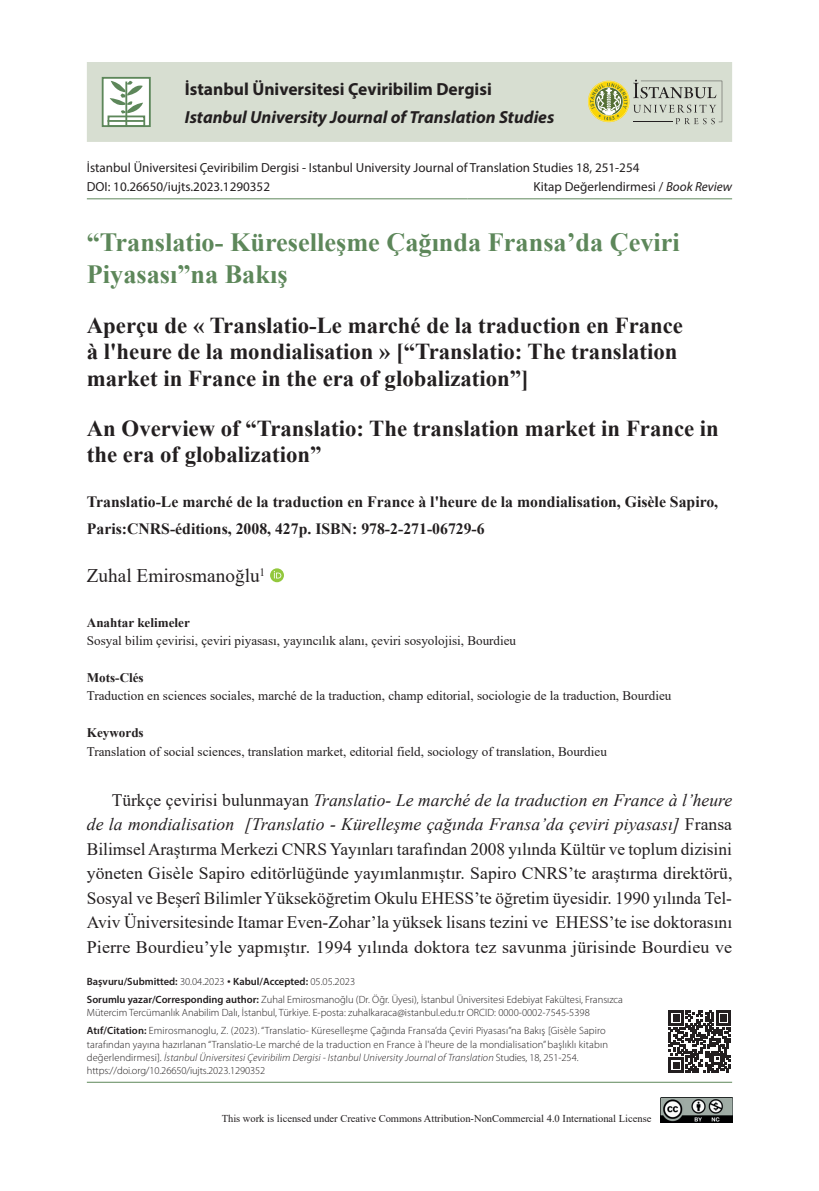
<style>
.page{position:relative;width:819px;height:1191px;background:#fff}
.page>*{position:absolute;margin:0;border:0;box-sizing:border-box;transform-origin:0 0}
.t1{font:700 26.25px/31.5px "Times New Roman";color:#5d875a}
.t2{font:700 22.75px/26.2px "Times New Roman";color:#231f20}
.t3{font:19.25px "Times New Roman";color:#231f20}
.t4{font:17.5px/24.5px "Times New Roman";letter-spacing:.005em;color:#231f20;text-align:justify}
.t5{font:italic 700 17.5px "Myriad Pro";color:#231f20}
.t6{font:700 17.5px "Myriad Pro";color:#231f20}
.t7{font:700 15.75px/26.2px "Times New Roman";color:#231f20}
.t8{font:13.12px "Times New Roman";color:#231f20}
.t9{font:13.12px/19.8px "Myriad Pro";color:#231f20}
.t10{font:700 13.12px "Times New Roman";color:#231f20}
.t11{font:300 10.5px/18px "Myriad Pro";color:#231f20}
.t12{font:10.5px "Times New Roman";color:#231f20}
.s1{font-style:italic}
.s2{font-weight:600}
.s3{font-family:"Times New Roman";font-weight:400}
</style>
<div class="page">
<div style="left:87px;top:62px;width:645px;height:80px;background:#d7ded1"></div>
<hr style="left:87px;top:198px;width:83px;height:1px;background:#5d875a">
<hr style="left:170px;top:198px;width:297px;height:1px;background:#5d875a">
<hr style="left:467px;top:198px;width:117px;height:1px;background:#5d875a">
<hr style="left:584px;top:198px;width:148px;height:1px;background:#5d875a">
<div style="left:102px;top:77px;width:49px;height:50px;background:#fff;border:2px solid #5d875a"></div>
<div style="left:107px;top:115px;width:38px;height:12px;border:2px solid #5d875a"></div>
<hr style="left:107px;top:120px;width:37px;height:2px;background:#5d875a">
<svg style="left:110px;top:81px;width:33px;height:33px"></svg>
<hr style="left:125px;top:81px;width:2px;height:46px;background:#5d875a">
<svg style="left:588px;top:80px;width:134px;height:44px;background:#c2c4a3"></svg>
<svg style="left:270px;top:568px;width:14px;height:14px"></svg>
<svg style="left:274px;top:571px;width:7px;height:7px"></svg>
<img style="left:660px;top:1097px;width:72px;height:25px">
<hr style="left:87px;top:1081px;width:645px;height:1px;background:#5d875a">
<svg style="left:668px;top:1010px;width:63px;height:62px"></svg>
<h3 class="t6" style="left:185px;top:77px;width:308px">İstanbul Üniversitesi Çeviribilim Dergisi</h3>
<h3 class="t5" style="left:185px;top:105px;width:371px">Istanbul University Journal of Translation Studies</h3>
<p class="t9" style="left:87px;top:157px;width:554px">İstanbul Üniversitesi Çeviribilim Dergisi - Istanbul University Journal of Translation Studies 18, 251-254<br>DOI: 10.26650/iujts.2023.1290352</p>
<p class="t9" style="left:533px;top:177px;width:200px">Kitap Değerlendirmesi / <span class="s1">Book Review</span></p>
<h1 class="t1" style="left:87px;top:226px;width:594px">“Translatio- Küreselleşme Çağında Fransa’da Çeviri<br>Piyasası”na Bakış</h1>
<h2 class="t2" style="left:87px;top:311px;width:597px">Aperçu de « Translatio-Le marché de la traduction en France à l'heure de la mondialisation » [“Translatio: The translation market in France in the era of globalization”]</h2>
<h2 class="t2" style="left:87px;top:414px;width:633px">An Overview of “Translatio: The translation market in France in the era of globalization”</h2>
<h3 class="t7" style="left:87px;top:488px;width:633px">Translatio-Le marché de la traduction en France à l'heure de la mondialisation, Gisèle Sapiro,<br>Paris:CNRS-éditions, 2008, 427p. ISBN: 978-2-271-06729-6</h3>
<h3 class="t3" style="left:87px;top:562px;width:180px">Zuhal Emirosmanoğlu<sup>1</sup></h3>
<p class="t10" style="left:87px;top:613px;width:104px">Anahtar kelimeler</p>
<p class="t8" style="left:87px;top:631px;width:431px">Sosyal bilim çevirisi, çeviri piyasası, yayıncılık alanı, çeviri sosyolojisi, Bourdieu</p>
<p class="t10" style="left:87px;top:668px;width:58px">Mots-Clés</p>
<p class="t8" style="left:87px;top:686px;width:586px">Traduction en sciences sociales, marché de la traduction, champ editorial, sociologie de la traduction, Bourdieu</p>
<p class="t10" style="left:87px;top:723px;width:58px">Keywords</p>
<p class="t8" style="left:87px;top:742px;width:521px">Translation of social sciences, translation market, editorial field, sociology of translation, Bourdieu</p>
<p class="t4" style="left:87px;top:787px;width:647px;text-indent:25px">Türkçe çevirisi bulunmayan <span class="s1">Translatio- Le marché de la traduction en France à l’heure de la mondialisation [Translatio - Kürelleşme çağında Fransa’da çeviri piyasası]</span> Fransa Bilimsel Araştırma Merkezi CNRS Yayınları tarafından 2008 yılında Kültür ve toplum dizisini yöneten Gisèle Sapiro editörlüğünde yayımlanmıştır. Sapiro CNRS’te araştırma direktörü, Sosyal ve Beşerî Bilimler Yükseköğretim Okulu EHESS’te öğretim üyesidir. 1990 yılında Tel-Aviv Üniversitesinde Itamar Even-Zohar’la yüksek lisans tezini ve EHESS’te ise doktorasını Pierre Bourdieu’yle yapmıştır. 1994 yılında doktora tez savunma jürisinde Bourdieu ve</p>
<p class="t11" style="left:87px;top:972px;width:537px"><span class="s2">Başvuru/Submitted:</span> 30.04.2023 <span class="s3">•</span> <span class="s2">Kabul/Accepted:</span> 05.05.2023<br><span class="s2">Sorumlu yazar/Corresponding author:</span> Zuhal Emirosmanoğlu (Dr. Öğr. Üyesi), İstanbul Üniversitesi Edebiyat Fakültesi, Fransızca</p>
<p class="t11" style="left:87px;top:1003px;width:520px">Mütercim Tercümanlık Anabilim Dalı, İstanbul, Türkiye. E-posta: zuhalkaraca@istanbul.edu.tr ORCID: 0000-0002-7545-5398<br><span class="s2">Atıf/Citation:</span> Emirosmanoglu, Z. (2023). “Translatio- Küreselleşme Çağında Fransa’da Çeviri Piyasası”na Bakış [Gisèle Sapiro</p>
<p class="t11" style="left:87px;top:1037px;width:522px;line-height:13.1px">tarafından yayına hazırlanan “Translatio-Le marché de la traduction en France à l'heure de la mondialisation” başlıklı kitabın değerlendirmesi]. <span class="s1">İstanbul Üniversitesi Çeviribilim Dergisi - Istanbul University Journal of Translation</span> Studies, 18, 251-254. https://doi.org/10.26650/iujts.2023.1290352</p>
<p class="t12" style="left:222px;top:1111px;width:431px">This work is licensed under Creative Commons Attribution-NonCommercial 4.0 International License</p>
</div>
